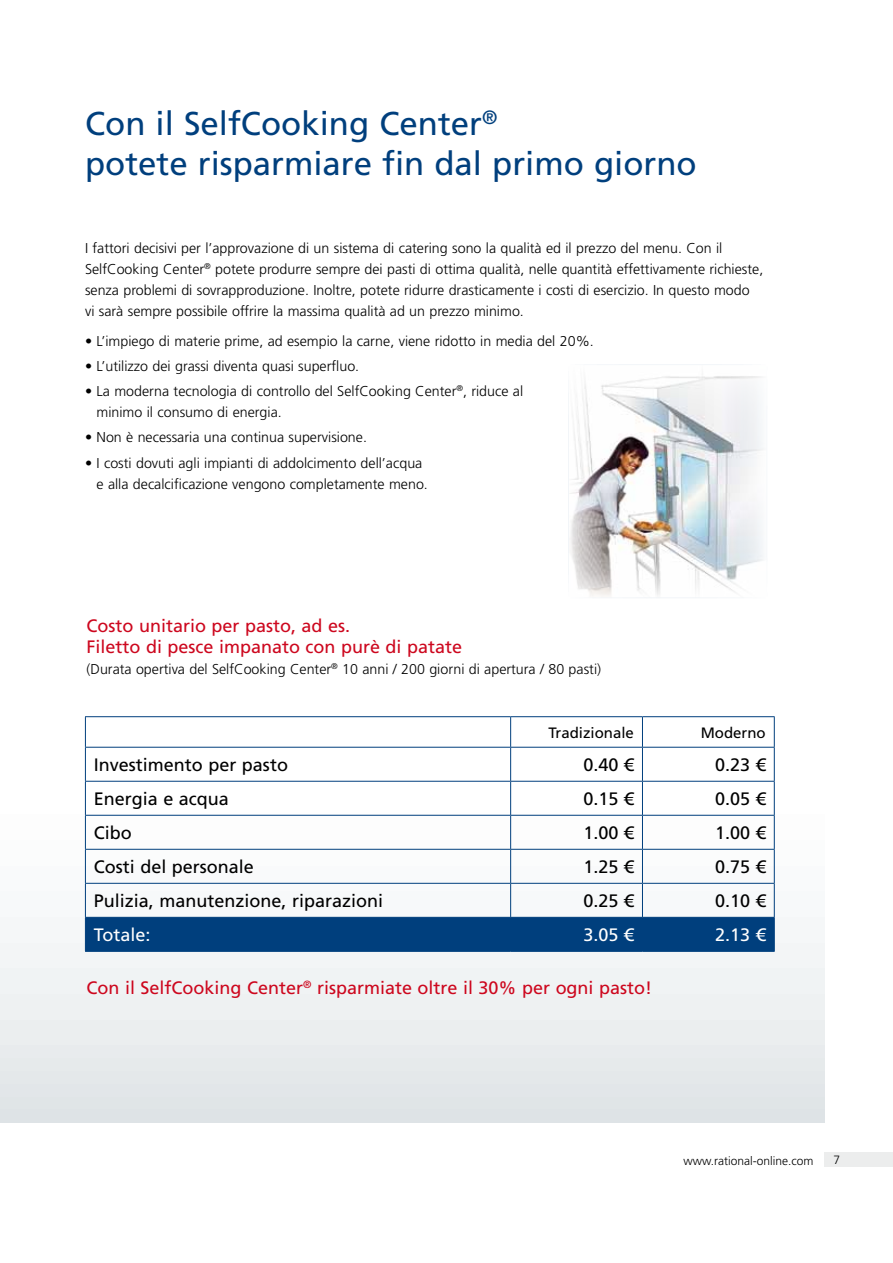
<style>
.page{position:relative;width:893px;height:1263px;background:#fff}
.page>*{position:absolute;margin:0;border:0;box-sizing:border-box;transform-origin:0 0}
.t1{font:33px/39.6px "Frutiger LT";color:#003f7d}
.t2{font:18px "Frutiger LT";color:#000}
.t3{font:18px/21.6px "Frutiger LT";color:#cd071e}
.t4{font:18px "Frutiger LT";color:#fff}
.t5{font:15px "Frutiger LT";color:#000}
.t6{font:300 14.25px/21px "Frutiger LT";color:#000}
.t7{font:300 12px "Frutiger LT";color:#000}
</style>
<div class="page">
<svg style="left:0;top:717px;width:825px;height:406px"></svg>
<div style="left:825px;top:1152px;width:68px;height:15px;background:#eceded"></div>
<div style="left:86px;top:918px;width:688px;height:33px;background:#003f7d"></div>
<hr style="left:85px;top:747px;width:426px;height:1px;background:#003f7d">
<hr style="left:511px;top:747px;width:131px;height:1px;background:#003f7d">
<hr style="left:642px;top:747px;width:133px;height:1px;background:#003f7d">
<hr style="left:85px;top:951px;width:426px;height:1px;background:#003f7d">
<hr style="left:511px;top:951px;width:131px;height:1px;background:#003f7d">
<hr style="left:642px;top:951px;width:133px;height:1px;background:#003f7d">
<hr style="left:85px;top:716px;width:426px;height:1px;background:#003f7d">
<hr style="left:85px;top:717px;width:1px;height:30px;background:#003f7d">
<hr style="left:511px;top:716px;width:131px;height:1px;background:#003f7d">
<hr style="left:510px;top:717px;width:1px;height:30px;background:#003f7d">
<hr style="left:642px;top:716px;width:133px;height:1px;background:#003f7d">
<hr style="left:642px;top:717px;width:1px;height:30px;background:#003f7d">
<hr style="left:774px;top:717px;width:1px;height:30px;background:#003f7d">
<hr style="left:85px;top:748px;width:1px;height:33px;background:#003f7d">
<hr style="left:510px;top:748px;width:1px;height:33px;background:#003f7d">
<hr style="left:642px;top:748px;width:1px;height:33px;background:#003f7d">
<hr style="left:774px;top:748px;width:1px;height:33px;background:#003f7d">
<hr style="left:85px;top:781px;width:426px;height:1px;background:#003f7d">
<hr style="left:85px;top:782px;width:1px;height:33px;background:#003f7d">
<hr style="left:511px;top:781px;width:131px;height:1px;background:#003f7d">
<hr style="left:510px;top:782px;width:1px;height:33px;background:#003f7d">
<hr style="left:642px;top:781px;width:133px;height:1px;background:#003f7d">
<hr style="left:642px;top:782px;width:1px;height:33px;background:#003f7d">
<hr style="left:774px;top:782px;width:1px;height:33px;background:#003f7d">
<hr style="left:85px;top:815px;width:426px;height:1px;background:#003f7d">
<hr style="left:85px;top:816px;width:1px;height:33px;background:#003f7d">
<hr style="left:511px;top:815px;width:131px;height:1px;background:#003f7d">
<hr style="left:510px;top:816px;width:1px;height:33px;background:#003f7d">
<hr style="left:642px;top:815px;width:133px;height:1px;background:#003f7d">
<hr style="left:642px;top:816px;width:1px;height:33px;background:#003f7d">
<hr style="left:774px;top:816px;width:1px;height:33px;background:#003f7d">
<hr style="left:85px;top:849px;width:426px;height:1px;background:#003f7d">
<hr style="left:85px;top:850px;width:1px;height:33px;background:#003f7d">
<hr style="left:511px;top:849px;width:131px;height:1px;background:#003f7d">
<hr style="left:510px;top:850px;width:1px;height:33px;background:#003f7d">
<hr style="left:642px;top:849px;width:133px;height:1px;background:#003f7d">
<hr style="left:642px;top:850px;width:1px;height:33px;background:#003f7d">
<hr style="left:774px;top:850px;width:1px;height:33px;background:#003f7d">
<hr style="left:85px;top:883px;width:426px;height:1px;background:#003f7d">
<hr style="left:85px;top:884px;width:1px;height:33px;background:#003f7d">
<hr style="left:511px;top:883px;width:131px;height:1px;background:#003f7d">
<hr style="left:510px;top:884px;width:1px;height:33px;background:#003f7d">
<hr style="left:642px;top:883px;width:133px;height:1px;background:#003f7d">
<hr style="left:642px;top:884px;width:1px;height:33px;background:#003f7d">
<hr style="left:774px;top:884px;width:1px;height:33px;background:#003f7d">
<hr style="left:85px;top:917px;width:426px;height:1px;background:#003f7d">
<hr style="left:85px;top:918px;width:1px;height:33px;background:#003f7d">
<hr style="left:511px;top:917px;width:131px;height:1px;background:#003f7d">
<hr style="left:510px;top:918px;width:1px;height:33px;background:#003f7d">
<hr style="left:642px;top:917px;width:133px;height:1px;background:#003f7d">
<hr style="left:642px;top:918px;width:1px;height:33px;background:#003f7d">
<hr style="left:774px;top:918px;width:1px;height:33px;background:#003f7d">
<img style="left:570px;top:376px;width:193px;height:220px">
<h1 class="t1" style="left:85px;top:104px;width:613px">Con il SelfCooking Center<sup>®<br></sup>potete risparmiare fin dal primo giorno</h1>
<p class="t6" style="left:85px;top:238px;width:680px">I fattori decisivi per l’approvazione di un sistema di catering sono la qualità ed il prezzo del menu. Con il SelfCooking Center<sup>®</sup> potete produrre sempre dei pasti di ottima qualità, nelle quantità effettivamente richieste, senza problemi di sovrapproduzione. Inoltre, potete ridurre drasticamente i costi di esercizio. In questo modo<br>vi sarà sempre possibile offrire la massima qualità ad un prezzo minimo.</p>
<p class="t6" style="left:85px;top:330px;width:510px">• L’impiego di materie prime, ad esempio la carne, viene ridotto in media del 20%.</p>
<p class="t6" style="left:85px;top:356px;width:276px">• L’utilizzo dei grassi diventa quasi superfluo.</p>
<p class="t6" style="left:97px;top:381px;width:428px;text-indent:-11px">• La moderna tecnologia di controllo del SelfCooking Center<sup>®</sup>, riduce al minimo il consumo di energia.</p>
<p class="t6" style="left:85px;top:427px;width:283px">• Non è necessaria una continua supervisione.</p>
<p class="t6" style="left:97px;top:452px;width:333px;text-indent:-11px">• I costi dovuti agli impianti di addolcimento dell’acqua e alla decalcificazione vengono completamente meno.</p>
<p class="t3" style="left:87px;top:615px;width:377px">Costo unitario per pasto, ad es.<br>Filetto di pesce impanato con purè di patate</p>
<p class="t6" style="left:87px;top:659px;width:516px">(Durata opertiva del SelfCooking Center<sup>®</sup> 10 anni / 200 giorni di apertura / 80 pasti)</p>
<p class="t5" style="left:548px;top:723px;width:87px">Tradizionale</p>
<p class="t5" style="left:701px;top:723px;width:66px">Moderno</p>
<p class="t2" style="left:94px;top:754px;width:196px">Investimento per pasto</p>
<p class="t2" style="left:583px;top:754px;width:52px">0.40 €</p>
<p class="t2" style="left:715px;top:754px;width:52px">0.23 €</p>
<p class="t2" style="left:94px;top:788px;width:137px">Energia e acqua</p>
<p class="t2" style="left:583px;top:788px;width:52px">0.15 €</p>
<p class="t2" style="left:715px;top:788px;width:52px">0.05 €</p>
<p class="t2" style="left:94px;top:822px;width:39px">Cibo</p>
<p class="t2" style="left:583px;top:822px;width:52px">1.00 €</p>
<p class="t2" style="left:715px;top:822px;width:52px">1.00 €</p>
<p class="t2" style="left:94px;top:856px;width:162px">Costi del personale</p>
<p class="t2" style="left:583px;top:856px;width:52px">1.25 €</p>
<p class="t2" style="left:715px;top:856px;width:52px">0.75 €</p>
<p class="t2" style="left:94px;top:890px;width:291px">Pulizia, manutenzione, riparazioni</p>
<p class="t2" style="left:583px;top:890px;width:52px">0.25 €</p>
<p class="t2" style="left:715px;top:890px;width:52px">0.10 €</p>
<p class="t4" style="left:94px;top:924px;width:58px">Totale:</p>
<p class="t4" style="left:583px;top:924px;width:52px">3.05 €</p>
<p class="t4" style="left:715px;top:924px;width:52px">2.13 €</p>
<p class="t3" style="left:87px;top:977px;width:567px">Con il SelfCooking Center<sup>®</sup> risparmiate oltre il 30% per ogni pasto!</p>
<p class="t7" style="left:684px;top:1154px;width:132px">www.rational-online.com</p>
<p class="t7" style="left:833px;top:1153px;width:8px">7</p>
</div>
